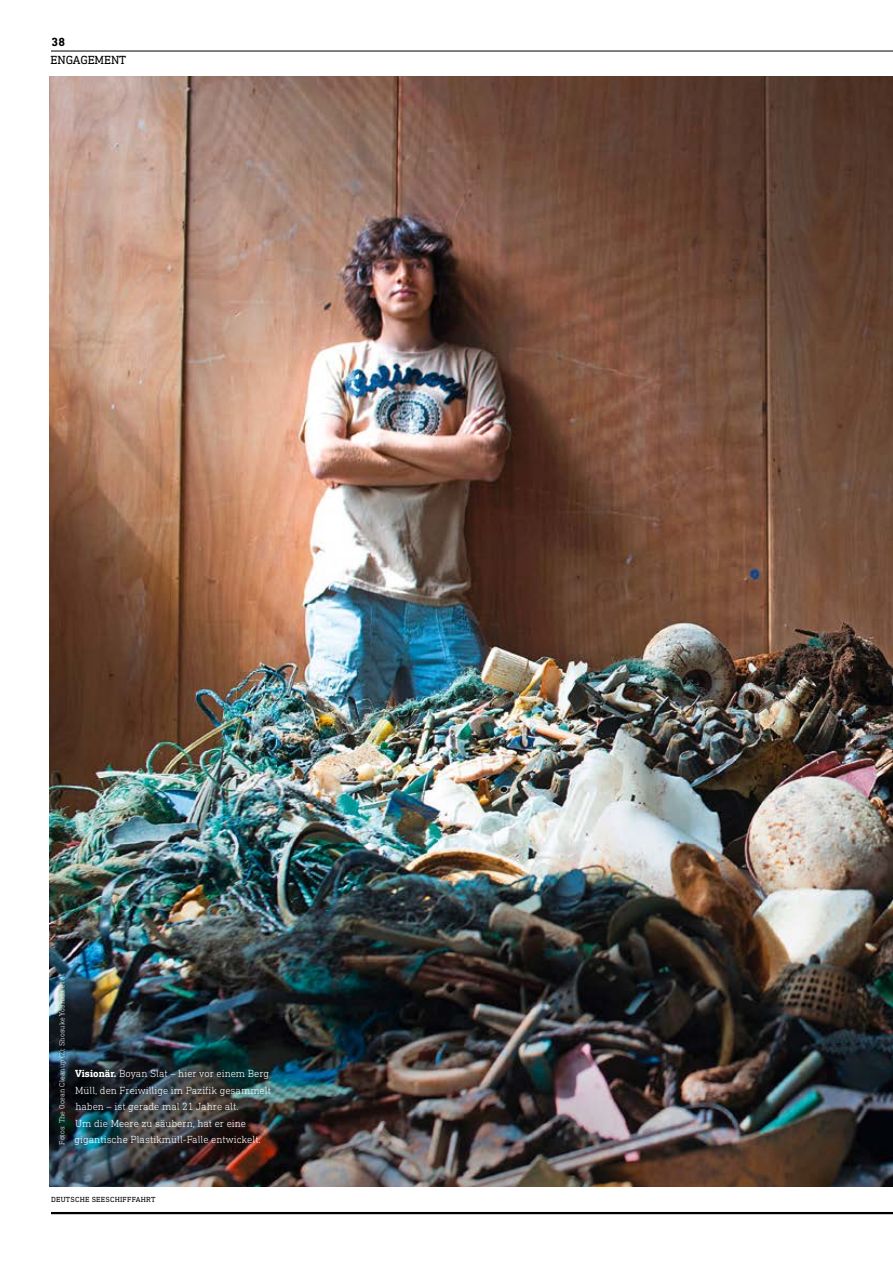
<style>
.page{position:relative;width:893px;height:1263px;background:#fff}
.page>*{position:absolute;margin:0;border:0;box-sizing:border-box;transform-origin:0 0}
.t1{font:12px "DIN Next Slab Pro";letter-spacing:-.01em;color:#000}
.t2{font:700 12px "DIN Next Slab Pro";color:#000}
.t3{font:300 10.5px/16.5px "DIN Next Slab Pro";color:#fff}
.t4{font:300 7.5px "DIN Next Slab Pro";letter-spacing:.005em;color:#fff}
.t5{font:7.5px "DIN Next Slab Pro";letter-spacing:.03em;color:#000}
.s1{font-weight:700}
</style>
<div class="page">
<img style="left:50px;top:77px;width:843px;height:1109px">
<hr style="left:51px;top:1212px;width:842px;height:2px;background:#000">
<hr style="left:51px;top:51px;width:842px;height:1px;background:#000">
<p class="t2" style="left:52px;top:35px;width:15px">38</p>
<p class="t1" style="left:51px;top:53px;width:77px">ENGAGEMENT</p>
<p class="t4" style="left:58px;top:1145px;width:174px;rotate:-90deg">Fotos: The Ocean Cleanup (2); Shosuke Yoshida et al.</p>
<p class="t3" style="left:75px;top:1065px;width:197px"><span class="s1">Visionär.</span> Boyan Slat – hier vor einem Berg Müll, den Freiwillige im Pazifik gesammelt haben – ist gerade mal 21 Jahre alt.<br>Um die Meere zu säubern, hat er eine</p>
<p class="t3" style="left:75px;top:1131px;width:188px">gigantische Plastikmüll-Falle entwickelt.</p>
<p class="t5" style="left:51px;top:1195px;width:106px">DEUTSCHE SEESCHIFFFAHRT</p>
</div>
